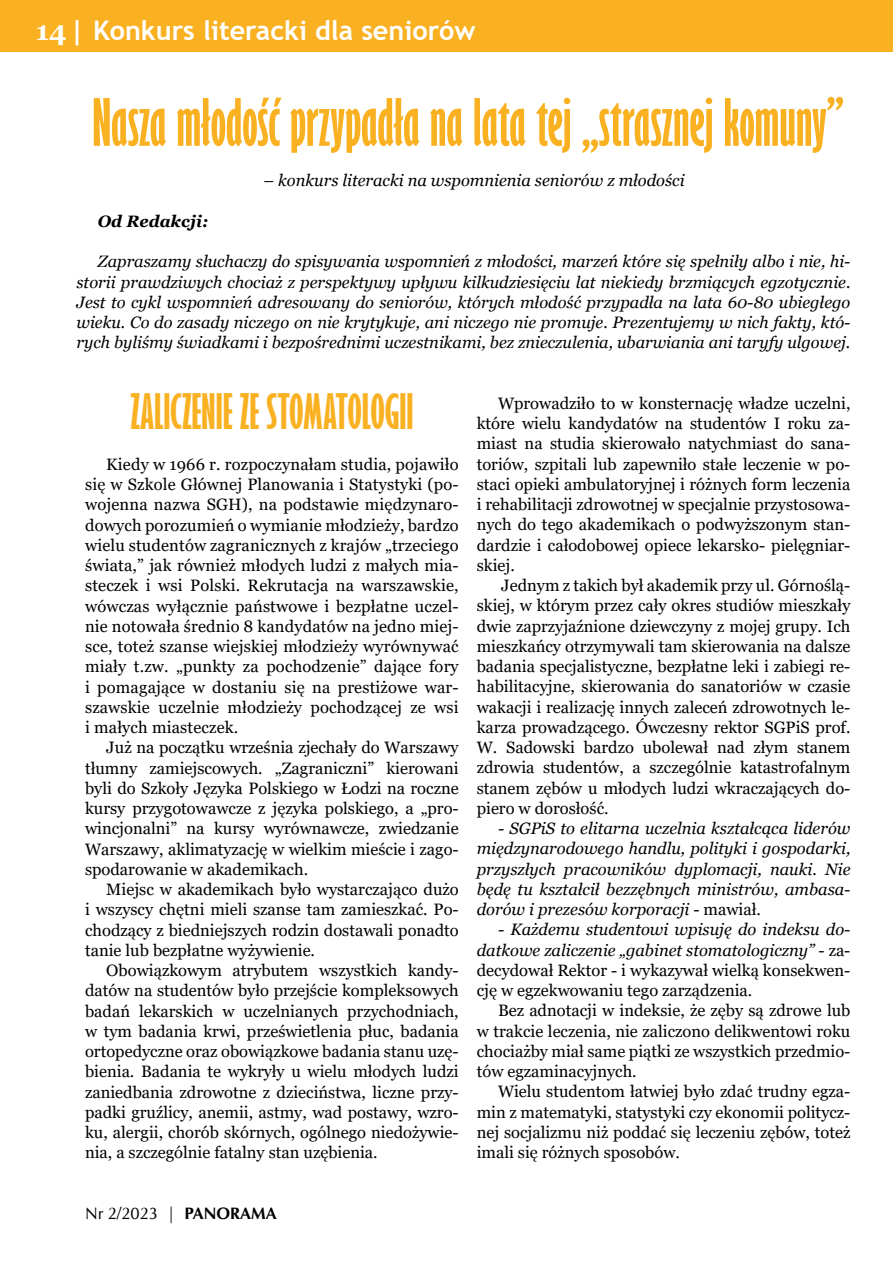
<style>
.page{position:relative;width:893px;height:1263px;background:#fff}
.page>*{position:absolute;margin:0;border:0;box-sizing:border-box;transform-origin:0 0}
.t1{font:700 extra-condensed 60px "Gill Sans";letter-spacing:-.005em;color:#f9b122}
.t2{font:700 extra-condensed 45px "Gill Sans";letter-spacing:-.005em;color:#f9b122}
.t3{font:700 27px "Trebuchet MS";color:#fff}
.t4{font:16.5px/20.2px "Georgia";color:#000;text-align:justify}
.t5{font:italic 16.5px/20.2px "Georgia";color:#000;text-align:justify}
.t6{font:700 16.5px "URW Classico";color:#000}
.t7{font:italic 700 16.5px "Georgia";color:#000}
.s1{font-family:"Georgia"}
.s2{font-style:normal}
.s3{font-weight:400}
</style>
<div class="page">
<div style="left:0;top:0;width:893px;height:51px;background:#f9b122"></div>
<h3 class="t3" style="left:36px;top:14px;width:441px"><span class="s1">14</span>| Konkurs literacki dla seniorów</h3>
<h1 class="t1" style="left:92px;top:86px;width:753px">Nasza młodość przypadła na lata tej „strasznej komuny”</h1>
<p class="t5" style="left:264px;top:171px;width:422px">– konkurs literacki na wspomnienia seniorów z młodości</p>
<p class="t7" style="left:98px;top:210px;width:112px">Od Redakcji:</p>
<p class="t5" style="left:77px;top:252px;width:775px;text-indent:21px">Zapraszamy słuchaczy do spisywania wspomnień z młodości, marzeń które się spełniły albo i nie, hi&shy;storii prawdziwych chociaż z perspektywy upływu kilkudziesięciu lat niekiedy brzmiących egzotycznie.<br>Jest to cykl wspomnień adresowany do seniorów, których młodość przypadła na lata 60-80 ubiegłego wieku. Co do zasady niczego on nie krytykuje, ani niczego nie promuje. Prezentujemy w nich fakty, któ&shy;rych byliśmy świadkami i bezpośrednimi uczestnikami, bez znieczulenia, ubarwiania ani taryfy ulgowej.</p>
<h2 class="t2" style="left:130px;top:384px;width:285px">ZALICZENIE ZE STOMATOLOGII</h2>
<p class="t4" style="left:85px;top:454px;width:375px;text-indent:21px">Kiedy w 1966 r. rozpoczynałam studia, pojawiło się w Szkole Głównej Planowania i Statystyki (po&shy;wojenna nazwa SGH), na podstawie międzynaro&shy;dowych porozumień o wymianie młodzieży, bardzo wielu studentów zagranicznych z krajów „trzeciego świata,” jak również młodych ludzi z małych mia&shy;steczek i wsi Polski. Rekrutacja na warszawskie, wówczas wyłącznie państwowe i bezpłatne uczel&shy;nie notowała średnio 8 kandydatów na jedno miej&shy;sce, toteż szanse wiejskiej młodzieży wyrównywać miały t.zw. „punkty za pochodzenie” dające fory i pomagające w dostaniu się na prestiżowe war&shy;szawskie uczelnie młodzieży pochodzącej ze wsi i małych miasteczek.</p>
<p class="t4" style="left:85px;top:738px;width:375px;text-indent:21px">Już na początku września zjechały do Warszawy tłumny zamiejscowych. „Zagraniczni” kierowani byli do Szkoły Języka Polskiego w Łodzi na roczne kursy przygotowawcze z języka polskiego, a „pro&shy;wincjonalni” na kursy wyrównawcze, zwiedzanie Warszawy, aklimatyzację w wielkim mieście i zago&shy;spodarowanie w akademikach.</p>
<p class="t4" style="left:85px;top:879px;width:375px;text-indent:21px">Miejsc w akademikach było wystarczająco dużo i wszyscy chętni mieli szanse tam zamieszkać. Po&shy;chodzący z biedniejszych rodzin dostawali ponadto tanie lub bezpłatne wyżywienie.</p>
<p class="t4" style="left:85px;top:960px;width:375px;text-indent:21px">Obowiązkowym atrybutem wszystkich kandy&shy;datów na studentów było przejście kompleksowych badań lekarskich w uczelnianych przychodniach, w tym badania krwi, prześwietlenia płuc, badania ortopedyczne oraz obowiązkowe badania stanu uzę&shy;bienia. Badania te wykryły u wielu młodych ludzi zaniedbania zdrowotne z dzieciństwa, liczne przy&shy;padki gruźlicy, anemii, astmy, wad postawy, wzro&shy;ku, alergii, chorób skórnych, ogólnego niedożywie&shy;nia, a szczególnie fatalny stan uzębienia.</p>
<p class="t4" style="left:477px;top:393px;width:375px;text-indent:21px">Wprowadziło to w konsternację władze uczelni, które wielu kandydatów na studentów I roku za&shy;miast na studia skierowało natychmiast do sana&shy;toriów, szpitali lub zapewniło stałe leczenie w po&shy;staci opieki ambulatoryjnej i różnych form leczenia i rehabilitacji zdrowotnej w specjalnie przystosowa&shy;nych do tego akademikach o podwyższonym stan&shy;dardzie i całodobowej opiece lekarsko- pielęgniar&shy;skiej.</p>
<p class="t4" style="left:477px;top:576px;width:375px;text-indent:24px">Jednym z takich był akademik przy ul. Górnoślą&shy;skiej, w którym przez cały okres studiów mieszkały dwie zaprzyjaźnione dziewczyny z mojej grupy. Ich mieszkańcy otrzymywali tam skierowania na dalsze badania specjalistyczne, bezpłatne leki i zabiegi re&shy;habilitacyjne, skierowania do sanatoriów w czasie wakacji i realizację innych zaleceń zdrowotnych le&shy;karza prowadzącego. Ówczesny rektor SGPiS prof.<br>W. Sadowski bardzo ubolewał nad złym stanem zdrowia studentów, a szczególnie katastrofalnym stanem zębów u młodych ludzi wkraczających do&shy;piero w dorosłość.</p>
<p class="t5" style="left:477px;top:818px;width:375px;text-indent:21px">- SGPiS to elitarna uczelnia kształcąca liderów międzynarodowego handlu, polityki i gospodarki, przyszłych pracowników dyplomacji, nauki. Nie będę tu kształcił bezzębnych ministrów, ambasa&shy;dorów i prezesów korporacji <span class="s2">- mawiał.</span></p>
<p class="t5" style="left:477px;top:920px;width:375px;text-indent:21px">- Każdemu studentowi wpisuję do indeksu do&shy;datkowe zaliczenie „gabinet stomatologiczny” <span class="s2">- za&shy;decydował Rektor - i wykazywał wielką konsekwen&shy;cję w egzekwowaniu tego zarządzenia.</span></p>
<p class="t4" style="left:477px;top:1001px;width:375px;text-indent:21px">Bez adnotacji w indeksie, że zęby są zdrowe lub w trakcie leczenia, nie zaliczono delikwentowi roku chociażby miał same piątki ze wszystkich przedmio&shy;tów egzaminacyjnych.</p>
<p class="t4" style="left:477px;top:1082px;width:375px;text-indent:21px">Wielu studentom łatwiej było zdać trudny egza&shy;min z matematyki, statystyki czy ekonomii politycz&shy;nej socjalizmu niż poddać się leczeniu zębów, toteż imali się różnych sposobów.</p>
<p class="t6" style="left:85px;top:1203px;width:193px"><span class="s3">Nr 2/2023</span> | PANORAMA</p>
</div>
